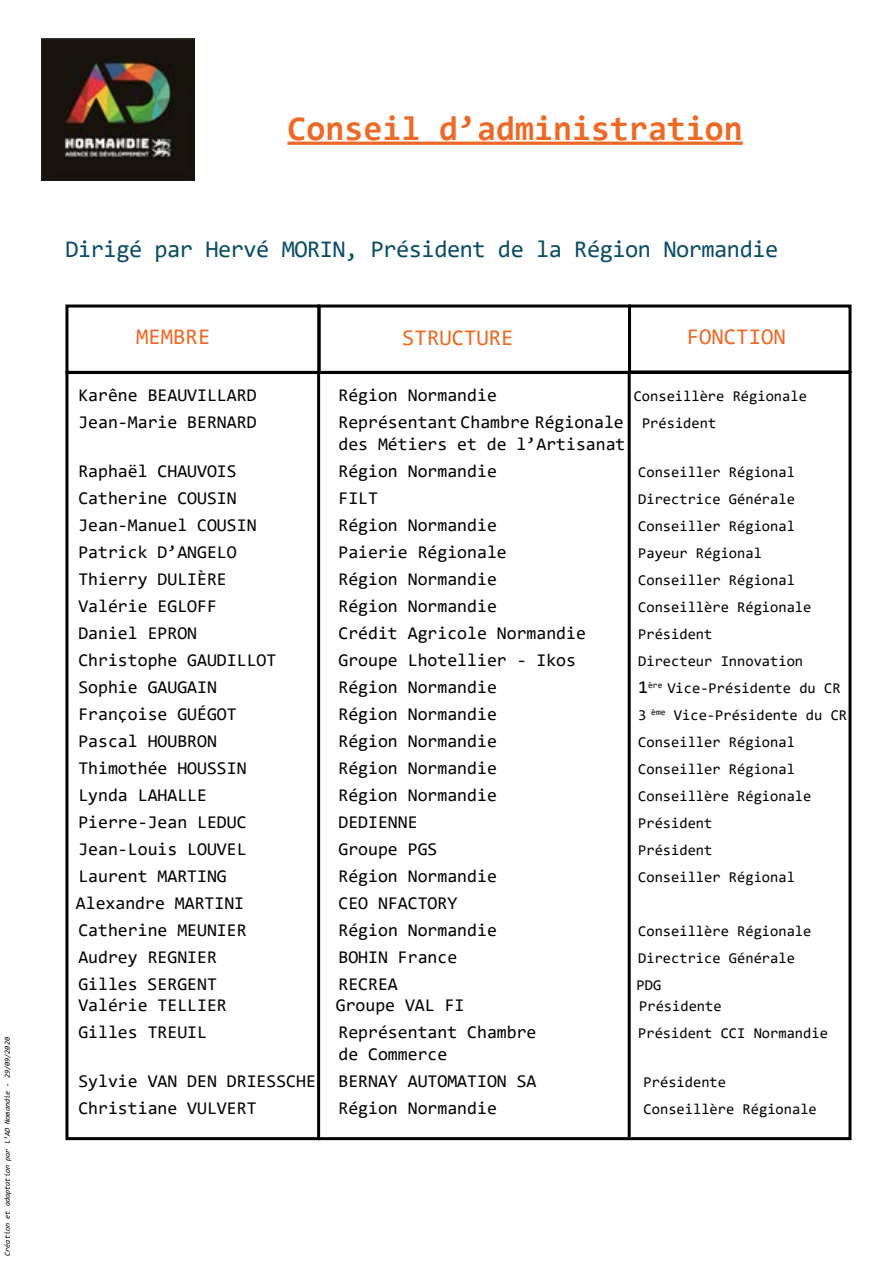
<style>
.page{position:relative;width:893px;height:1263px;background:#fff}
.page>*{position:absolute;margin:0;border:0;box-sizing:border-box;transform-origin:0 0}
.t1{font:700 34.5px "Consolas";color:#ed6926}
.t2{font:24px "Consolas";letter-spacing:-.02em;color:#0a4c64}
.t3{font:22.5px "Consolas";color:#ed6926}
.t4{font:18px/21.6px "Consolas";color:#000}
.t5{font:15px "Consolas";color:#000}
.t6{font:italic 7.5px "Consolas";color:#000}
.s1{font-size:15px}
.s2{font-size:18px}
</style>
<div class="page">
<hr style="left:287px;top:142px;width:456px;height:3px;background:#ed6926">
<div style="left:65px;top:304px;width:255px;height:70px;border:3px solid #000"></div>
<div style="left:317px;top:304px;width:314px;height:70px;border:3px solid #000"></div>
<div style="left:628px;top:304px;width:223px;height:69px;border:3px solid #000"></div>
<div style="left:65px;top:371px;width:786px;height:769px;border:3px solid #000"></div>
<hr style="left:317px;top:371px;width:3px;height:769px;background:#000">
<hr style="left:628px;top:371px;width:3px;height:766px;background:#000">
<img style="left:41px;top:39px;width:153px;height:142px">
<p class="t6" style="left:2px;top:1256px;width:220px;rotate:-90deg">Création et adaptation par l’AD Nomandie - 29/09/2020</p>
<h1 class="t1" style="left:287px;top:106px;width:457px">Conseil d’administration</h1>
<h2 class="t2" style="left:65px;top:233px;width:714px">Dirigé par Hervé MORIN, Président de la Région Normandie</h2>
<p class="t3" style="left:136px;top:321px;width:76px">MEMBRE</p>
<p class="t3" style="left:402px;top:322px;width:113px">STRUCTURE</p>
<p class="t3" style="left:687px;top:321px;width:100px">FONCTION</p>
<p class="t4" style="left:78px;top:384px;width:180px">Karêne BEAUVILLARD</p>
<p class="t4" style="left:338px;top:384px;width:160px">Région Normandie</p>
<p class="t5" style="left:634px;top:386px;width:175px">Conseillère Régionale</p>
<p class="t4" style="left:78px;top:411px;width:180px">Jean-Marie BERNARD</p>
<p class="t4" style="left:338px;top:411px;width:379px">Représentant Chambre Régionale <span class="s1">Président </span>des Métiers et de l’Artisanat</p>
<p class="t4" style="left:78px;top:459px;width:160px">Raphaël CHAUVOIS</p>
<p class="t4" style="left:338px;top:459px;width:160px">Région Normandie</p>
<p class="t5" style="left:638px;top:461px;width:158px">Conseiller Régional</p>
<p class="t4" style="left:78px;top:486px;width:160px">Catherine COUSIN</p>
<p class="t4" style="left:338px;top:486px;width:41px">FILT</p>
<p class="t5" style="left:638px;top:488px;width:158px">Directrice Générale</p>
<p class="t4" style="left:78px;top:513px;width:180px">Jean-Manuel COUSIN</p>
<p class="t4" style="left:338px;top:513px;width:160px">Région Normandie</p>
<p class="t5" style="left:638px;top:515px;width:158px">Conseiller Régional</p>
<p class="t4" style="left:78px;top:540px;width:160px">Patrick D’ANGELO</p>
<p class="t4" style="left:338px;top:540px;width:170px">Paierie Régionale</p>
<p class="t5" style="left:638px;top:542px;width:125px">Payeur Régional</p>
<p class="t4" style="left:78px;top:567px;width:150px">Thierry DULIÈRE</p>
<p class="t4" style="left:338px;top:567px;width:160px">Région Normandie</p>
<p class="t5" style="left:638px;top:569px;width:158px">Conseiller Régional</p>
<p class="t4" style="left:78px;top:594px;width:140px">Valérie EGLOFF</p>
<p class="t4" style="left:338px;top:594px;width:160px">Région Normandie</p>
<p class="t5" style="left:638px;top:596px;width:175px">Conseillère Régionale</p>
<p class="t4" style="left:78px;top:621px;width:120px">Daniel EPRON</p>
<p class="t4" style="left:338px;top:621px;width:249px">Crédit Agricole Normandie</p>
<p class="t5" style="left:638px;top:623px;width:76px">Président</p>
<p class="t4" style="left:78px;top:648px;width:200px">Christophe GAUDILLOT</p>
<p class="t4" style="left:338px;top:648px;width:239px">Groupe Lhotellier - Ikos</p>
<p class="t5" style="left:638px;top:650px;width:167px">Directeur Innovation</p>
<p class="t4" style="left:78px;top:675px;width:140px">Sophie GAUGAIN</p>
<p class="t4" style="left:338px;top:675px;width:160px">Région Normandie</p>
<p class="t5" style="left:638px;top:677px;width:204px"><span class="s2">1</span><sup>ère</sup> Vice-Présidente du CR</p>
<p class="t4" style="left:78px;top:702px;width:160px">Françoise GUÉGOT</p>
<p class="t4" style="left:338px;top:702px;width:160px">Région Normandie</p>
<p class="t5" style="left:638px;top:704px;width:210px">3 <sup>ème</sup> Vice-Présidente du CR</p>
<p class="t4" style="left:78px;top:729px;width:140px">Pascal HOUBRON</p>
<p class="t4" style="left:338px;top:729px;width:160px">Région Normandie</p>
<p class="t5" style="left:638px;top:731px;width:158px">Conseiller Régional</p>
<p class="t4" style="left:78px;top:756px;width:170px">Thimothée HOUSSIN</p>
<p class="t4" style="left:338px;top:756px;width:160px">Région Normandie</p>
<p class="t5" style="left:638px;top:758px;width:158px">Conseiller Régional</p>
<p class="t4" style="left:78px;top:783px;width:130px">Lynda LAHALLE</p>
<p class="t4" style="left:338px;top:783px;width:160px">Région Normandie</p>
<p class="t5" style="left:638px;top:785px;width:175px">Conseillère Régionale</p>
<p class="t4" style="left:78px;top:810px;width:170px">Pierre-Jean LEDUC</p>
<p class="t4" style="left:338px;top:810px;width:81px">DEDIENNE</p>
<p class="t5" style="left:638px;top:812px;width:76px">Président</p>
<p class="t4" style="left:78px;top:837px;width:170px">Jean-Louis LOUVEL</p>
<p class="t4" style="left:338px;top:837px;width:101px">Groupe PGS</p>
<p class="t5" style="left:638px;top:839px;width:76px">Président</p>
<p class="t4" style="left:78px;top:864px;width:150px">Laurent MARTING</p>
<p class="t4" style="left:338px;top:864px;width:160px">Région Normandie</p>
<p class="t5" style="left:638px;top:866px;width:158px">Conseiller Régional</p>
<p class="t4" style="left:76px;top:891px;width:170px">Alexandre MARTINI</p>
<p class="t4" style="left:338px;top:891px;width:120px">CEO NFACTORY</p>
<p class="t4" style="left:78px;top:918px;width:170px">Catherine MEUNIER</p>
<p class="t4" style="left:338px;top:918px;width:160px">Région Normandie</p>
<p class="t5" style="left:638px;top:920px;width:175px">Conseillère Régionale</p>
<p class="t4" style="left:78px;top:945px;width:140px">Audrey REGNIER</p>
<p class="t4" style="left:338px;top:945px;width:120px">BOHIN France</p>
<p class="t5" style="left:638px;top:947px;width:158px">Directrice Générale</p>
<p class="t4" style="left:78px;top:972px;width:140px">Gilles SERGENT</p>
<p class="t4" style="left:338px;top:972px;width:61px">RECREA</p>
<p class="t5" style="left:636px;top:974px;width:26px">PDG</p>
<p class="t4" style="left:78px;top:994px;width:150px">Valérie TELLIER</p>
<p class="t4" style="left:336px;top:994px;width:130px">Groupe VAL FI</p>
<p class="t5" style="left:639px;top:996px;width:84px">Présidente</p>
<p class="t4" style="left:78px;top:1021px;width:130px">Gilles TREUIL</p>
<p class="t4" style="left:338px;top:1021px;width:200px">Représentant Chambre</p>
<p class="t5" style="left:638px;top:1023px;width:191px">Président CCI Normandie</p>
<p class="t4" style="left:78px;top:1040px;width:460px;line-height:27px;text-indent:260px">de Commerce<br>Sylvie VAN DEN DRIESSCHE BERNAY AUTOMATION SA</p>
<p class="t5" style="left:644px;top:1072px;width:84px">Présidente</p>
<p class="t4" style="left:78px;top:1097px;width:180px">Christiane VULVERT</p>
<p class="t4" style="left:338px;top:1097px;width:160px">Région Normandie</p>
<p class="t5" style="left:644px;top:1099px;width:175px">Conseillère Régionale</p>
</div>
